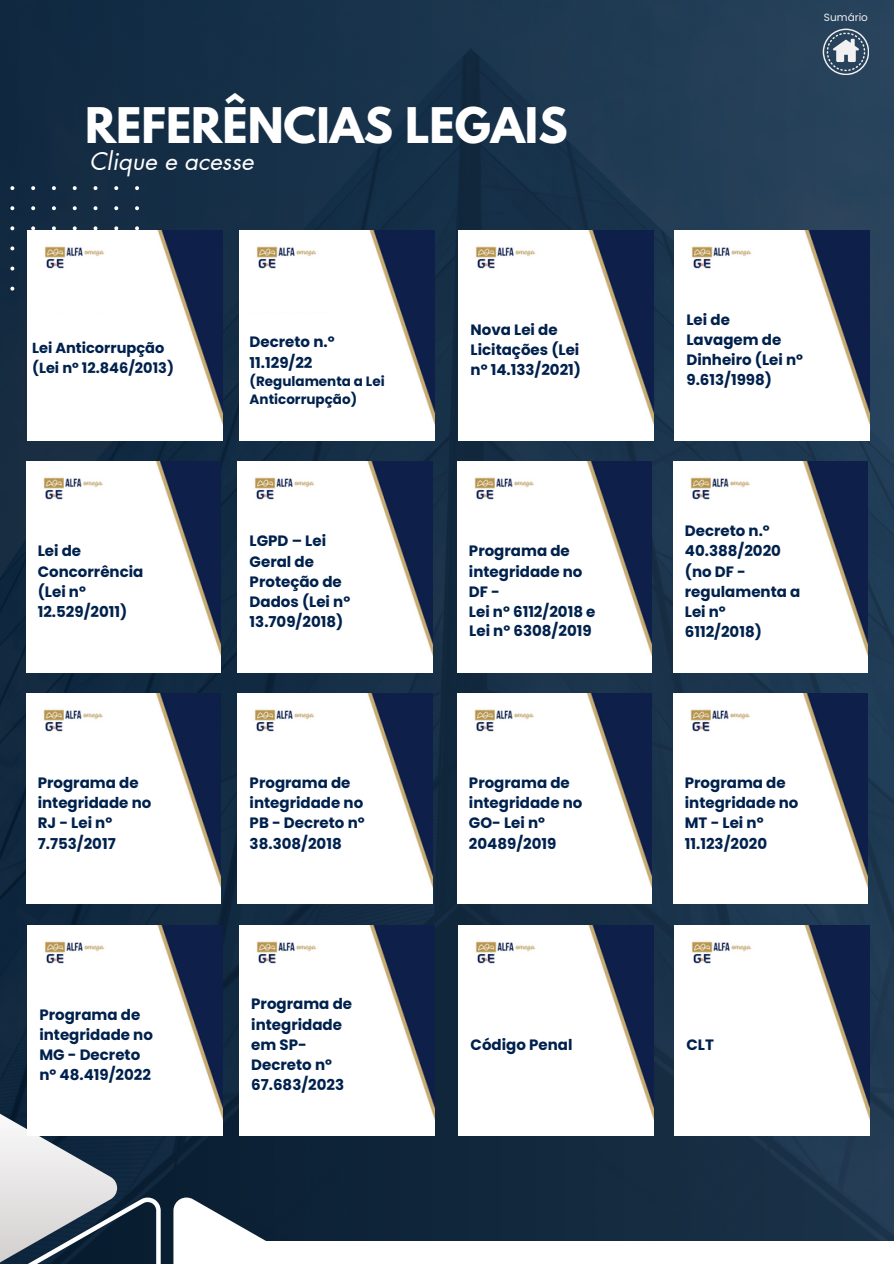
<style>
.page{position:relative;width:894px;height:1264px;background:#fff}
.page>*{position:absolute;margin:0;border:0;box-sizing:border-box;transform-origin:0 0}
.t1{font:700 43.5px "League Spartan";color:#fff}
.t2{font:italic 24px "Futura LT Pro";color:#fff}
.t3{font:700 15px/20.2px "Poppins";color:#00214d}
.t4{font:700 14.55px/20.2px "Poppins";color:#00214d}
.t5{font:700 13.5px/18px "Poppins";color:#00214d}
.t6{font:10.5px "Poppins";color:#f1f1f1}
</style>
<div class="page">
<img style="left:0;top:0;width:893px;height:1263px">
<div style="left:0;top:186px;width:139px;height:104px;background:#142b42"></div>
<svg style="left:0;top:1094px;width:117px;height:102px;fill:#e8e6e6"></svg>
<svg style="left:0;top:1196px;width:160px;height:67px;background:#6a7681"></svg>
<svg style="left:173px;top:1197px;width:167px;height:66px;fill:#0d2337"></svg>
<div style="left:209px;top:1240px;width:684px;height:23px;background:#fff"></div>
<svg style="left:822px;top:29px;width:46px;height:46px"></svg>
<img style="left:28px;top:230px;width:194px;height:210px">
<div style="left:28px;top:313px;width:151px;height:90px;background:#fff"></div>
<img style="left:239px;top:230px;width:195px;height:210px">
<div style="left:245px;top:313px;width:152px;height:114px;background:#fff"></div>
<img style="left:458px;top:230px;width:195px;height:210px">
<div style="left:466px;top:274px;width:125px;height:153px;background:#fff"></div>
<img style="left:674px;top:230px;width:195px;height:210px">
<div style="left:681px;top:274px;width:126px;height:153px;background:#fff"></div>
<img style="left:26px;top:462px;width:195px;height:210px">
<div style="left:33px;top:505px;width:126px;height:154px;background:#fff"></div>
<img style="left:238px;top:462px;width:194px;height:210px">
<div style="left:245px;top:505px;width:126px;height:154px;background:#fff"></div>
<img style="left:457px;top:462px;width:194px;height:210px">
<div style="left:464px;top:505px;width:137px;height:154px;background:#fff"></div>
<img style="left:673px;top:462px;width:194px;height:210px">
<div style="left:680px;top:505px;width:125px;height:154px;background:#fff"></div>
<img style="left:26px;top:693px;width:195px;height:211px">
<div style="left:33px;top:737px;width:126px;height:153px;background:#fff"></div>
<img style="left:238px;top:693px;width:194px;height:211px">
<div style="left:245px;top:737px;width:126px;height:153px;background:#fff"></div>
<img style="left:457px;top:693px;width:194px;height:211px">
<div style="left:464px;top:737px;width:126px;height:153px;background:#fff"></div>
<img style="left:673px;top:693px;width:194px;height:211px">
<div style="left:680px;top:737px;width:125px;height:153px;background:#fff"></div>
<img style="left:28px;top:925px;width:194px;height:210px">
<div style="left:35px;top:968px;width:126px;height:154px;background:#fff"></div>
<img style="left:239px;top:925px;width:195px;height:210px">
<div style="left:247px;top:968px;width:125px;height:154px;background:#fff"></div>
<img style="left:458px;top:925px;width:195px;height:210px">
<div style="left:466px;top:968px;width:125px;height:154px;background:#fff"></div>
<img style="left:674px;top:925px;width:195px;height:210px">
<div style="left:681px;top:968px;width:126px;height:154px;background:#fff"></div>
<p class="t1" style="left:85px;top:103px;width:484px">REFERÊNCIAS LEGAIS</p>
<h1 class="t2" style="left:89px;top:151px;width:166px">Clique e acesse</h1>
<h2 class="t6" style="left:823px;top:10px;width:46px">Sumário</h2>
<p class="t4" style="left:32px;top:338px;width:143px">Lei Anticorrupção (Lei nº 12.846/2013)</p>
<p class="t3" style="left:249px;top:332px;width:86px">Decreto n.º<br>11.129/22</p>
<p class="t5" style="left:249px;top:372px;width:136px">(Regulamenta a Lei<br>Anticorrupção)</p>
<p class="t3" style="left:470px;top:319px;width:112px">Nova Lei de<br>Licitações (Lei nº 14.133/2021)</p>
<h4 class="t3" style="left:686px;top:309px;width:118px">Lei de<br>Lavagem de<br>Dinheiro (Lei nº<br>9.613/1998)</h4>
<p class="t3" style="left:38px;top:541px;width:107px">Lei de<br>Concorrência (Lei nº<br>12.529/2011)</p>
<h4 class="t3" style="left:249px;top:531px;width:102px">LGPD – Lei<br>Geral de<br>Proteção de<br>Dados (Lei nº<br>13.709/2018)</h4>
<p class="t3" style="left:469px;top:541px;width:128px">Programa de integridade no<br>DF-<br>Lei nº 6112/2018 e</p>
<h4 class="t3" style="left:469px;top:621px;width:124px">Lei nº 6308/2019</h4>
<h4 class="t3" style="left:684px;top:520px;width:117px">Decreto n.º<br>40.388/2020 (no DF - regulamenta a<br>Lei nº<br>6112/2018)</h4>
<p class="t3" style="left:38px;top:772px;width:115px">Programa de integridade no<br>RJ - Lei nº<br>7.753/2017</p>
<h4 class="t3" style="left:249px;top:772px;width:116px">Programa de integridade no<br>PB - Decreto nº<br>38.308/2018</h4>
<p class="t3" style="left:469px;top:772px;width:115px">Programa de integridade no<br>GO- Lei nº<br>20489/2019</p>
<h4 class="t3" style="left:684px;top:772px;width:115px">Programa de integridade no<br>MT - Lei nº<br>11.123/2020</h4>
<p class="t3" style="left:39px;top:1004px;width:115px">Programa de integridade no<br>MG - Decreto nº 48.419/2022</p>
<h4 class="t3" style="left:251px;top:994px;width:102px">Programa de integridade em SP-<br>Decreto nº<br>67.683/2023</h4>
<p class="t3" style="left:470px;top:1034px;width:103px">Código Penal</p>
<h4 class="t3" style="left:686px;top:1034px;width:29px">CLT</h4>
</div>
